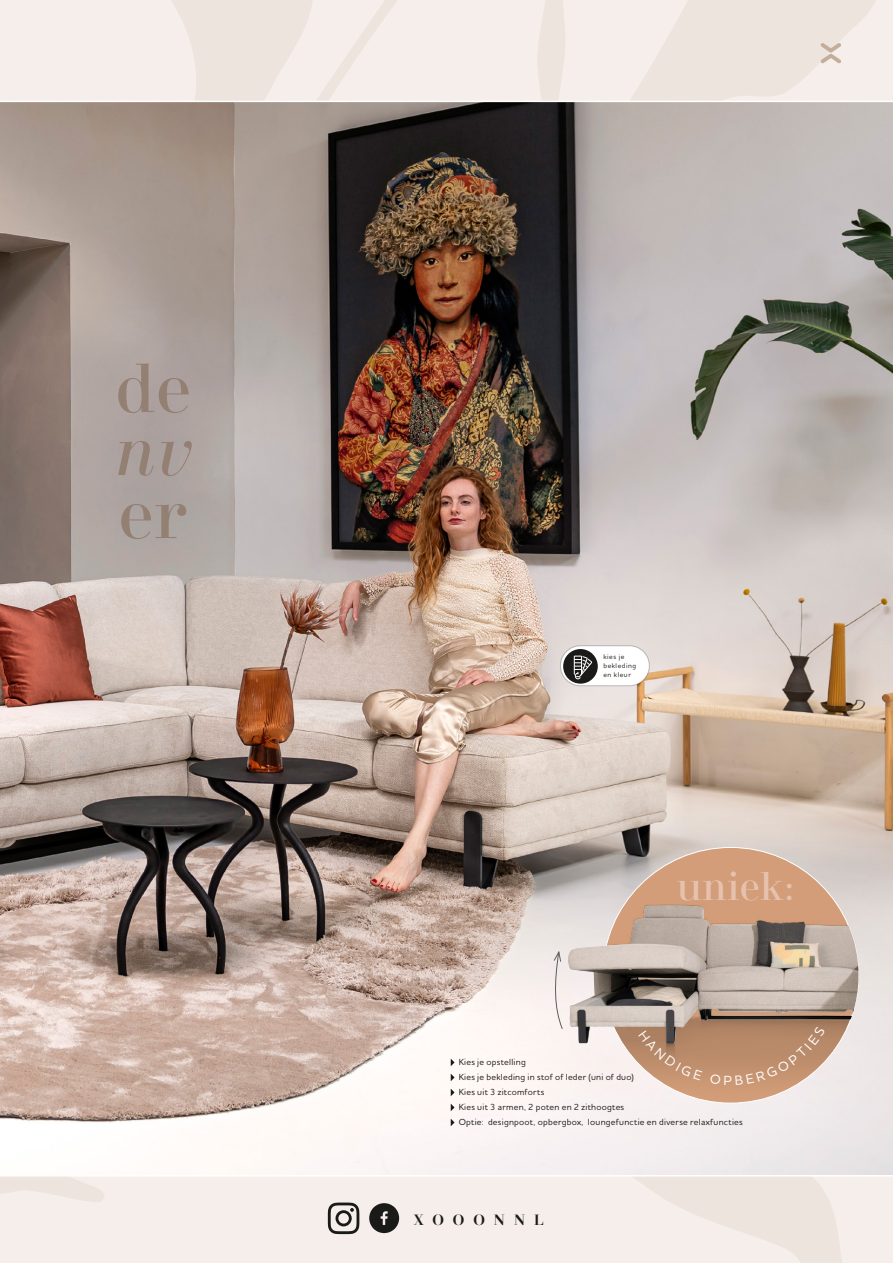
<style>
.page{position:relative;width:893px;height:1263px;background:#f5eeea}
.page>*{position:absolute;margin:0;border:0;box-sizing:border-box;transform-origin:0 0}
.t1{font:66px "Didonesque";color:#947f73}
.t2{font:italic 66px "Didonesque";color:#947f73}
.t3{font:38.25px "Didonesque";letter-spacing:.005em;color:#e6c2ae}
.t4{font:500 14.85px "Didonesque";letter-spacing:.61em;color:#1a1a18}
.t5{font:500 9px "Houschka Rounded";letter-spacing:.03em;color:#1a1a18}
.t6{font:500 6.9px "Houschka Rounded";letter-spacing:.08em;color:#1a1a18}
</style>
<div class="page">
<svg style="left:0;top:1176px;width:111px;height:26px;fill:#ece4dd"></svg>
<svg style="left:358px;top:0;width:518px;height:100px"></svg>
<svg style="left:459px;top:1176px;width:405px;height:87px"></svg>
<svg style="left:171px;top:0;width:141px;height:100px;fill:#ece4dd"></svg>
<img style="left:0;top:101px;width:893px;height:1075px">
<div style="left:560px;top:646px;width:89px;height:40px;background:#fff;border-radius:20px"></div>
<div style="left:560px;top:645px;width:90px;height:41px;border:1px solid #c3c4c5;border-radius:20px"></div>
<div style="left:563px;top:649px;width:35px;height:35px;background:#1a1a18;border-radius:50%"></div>
<svg style="left:574px;top:655px;width:19px;height:24px"></svg>
<div style="left:603px;top:847px;width:255px;height:256px;background:#d29d78;border-radius:50%"></div>
<img style="left:603px;top:878px;width:255px;height:225px">
<img style="left:823px;top:905px;width:35px;height:138px">
<img style="left:568px;top:905px;width:255px;height:138px">
<svg style="left:553px;top:950px;width:10px;height:80px"></svg>
<svg style="left:451px;top:1059px;width:4px;height:7px"></svg>
<svg style="left:451px;top:1074px;width:4px;height:7px"></svg>
<svg style="left:451px;top:1089px;width:4px;height:7px"></svg>
<svg style="left:451px;top:1104px;width:4px;height:7px"></svg>
<svg style="left:451px;top:1119px;width:4px;height:7px"></svg>
<svg style="left:328px;top:1202px;width:31px;height:32px"></svg>
<svg style="left:369px;top:1203px;width:30px;height:30px"></svg>
<svg style="left:820px;top:43px;width:21px;height:21px"></svg>
<svg style="left:639px;top:1030px;width:63px;height:51px"></svg>
<svg style="left:710px;top:1026px;width:115px;height:59px"></svg>
<h1 class="t1" style="left:116px;top:353px;width:77px">de</h1>
<h1 class="t2" style="left:115px;top:416px;width:78px">nv</h1>
<h1 class="t1" style="left:119px;top:479px;width:71px">er</h1>
<p class="t6" style="left:603px;top:652px;width:22px">kies je</p>
<p class="t6" style="left:603px;top:661px;width:34px">bekleding</p>
<p class="t6" style="left:603px;top:670px;width:29px">en kleur</p>
<p class="t3" style="left:676px;top:866px;width:119px">uniek:</p>
<p class="t5" style="left:459px;top:1056px;width:69px">Kies je opstelling</p>
<p class="t5" style="left:459px;top:1071px;width:177px">Kies je bekleding in stof of leder (uni of duo)</p>
<p class="t5" style="left:459px;top:1086px;width:87px">Kies uit 3 zitcomforts</p>
<p class="t5" style="left:459px;top:1101px;width:167px">Kies uit 3 armen, 2 poten en 2 zithoogtes</p>
<p class="t5" style="left:459px;top:1116px;width:286px">Optie: designpoot, opbergbox, loungefunctie en diverse relaxfuncties</p>
<p class="t4" style="left:413px;top:1212px;width:132px">XOOONNL</p>
</div>
